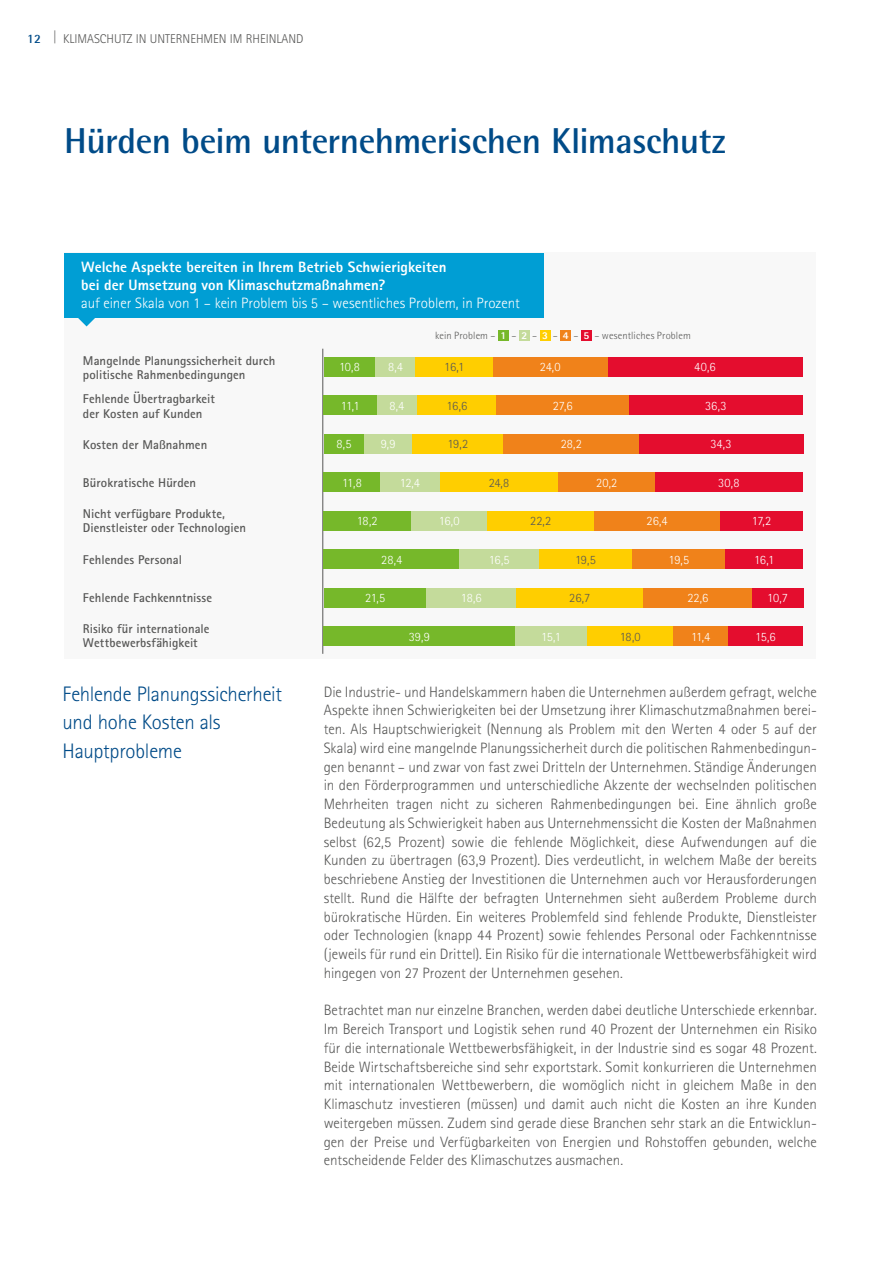
<style>
.page{position:relative;width:893px;height:1263px;background:#fff}
.page>*{position:absolute;margin:0;border:0;box-sizing:border-box;transform-origin:0 0}
.t1{font:700 36px "Rotis Semi Sans Pro";letter-spacing:-.015em;color:#004b88}
.t2{font:300 21px/28.5px "Rotis Sans Serif Pro";letter-spacing:-.01em;color:#004b88}
.t3{font:300 15px/18.8px "Rotis Sans Serif Pro";color:#575756;text-align:justify}
.t4{font:800 15px/18px "Rotis Sans Serif Pro";letter-spacing:.005em;color:#fff}
.t5{font:300 15px "Rotis Sans Serif Pro";letter-spacing:-.005em;color:#fff}
.t6{font:700 12.75px/14.2px "Rotis Sans Serif Pro";letter-spacing:.005em;color:#575756}
.t7{font:300 12.75px "Rotis Sans Serif Pro";letter-spacing:-.03em;color:#fff}
.t8{font:300 12.75px "Rotis Sans Serif Pro";color:#575756}
.t9{font:300 10.5px "Rotis Semi Sans Pro";letter-spacing:.015em;color:#575756}
.s1{font-family:"Rotis Semi Sans Pro";font-weight:700;color:#004b88}
.s2{font-family:"Rotis Sans Serif Pro";font-weight:800;color:#fff}
</style>
<div class="page">
<div style="left:64px;top:253px;width:752px;height:406px;background:#f8f8f8"></div>
<div style="left:64px;top:253px;width:480px;height:64px;background:#009ed4"></div>
<svg style="left:78px;top:318px;width:17px;height:8px"></svg>
<hr style="left:322px;top:349px;width:1px;height:305px;background:#575756">
<div style="left:324px;top:357px;width:51px;height:19px;background:#76b82a"></div>
<div style="left:324px;top:396px;width:53px;height:19px;background:#76b82a"></div>
<div style="left:324px;top:434px;width:40px;height:19px;background:#76b82a"></div>
<div style="left:324px;top:473px;width:56px;height:19px;background:#76b82a"></div>
<div style="left:324px;top:511px;width:87px;height:19px;background:#76b82a"></div>
<div style="left:324px;top:550px;width:136px;height:19px;background:#76b82a"></div>
<div style="left:324px;top:588px;width:103px;height:19px;background:#76b82a"></div>
<div style="left:324px;top:627px;width:191px;height:19px;background:#76b82a"></div>
<div style="left:375px;top:357px;width:41px;height:19px;background:#c4db9b"></div>
<div style="left:377px;top:396px;width:40px;height:19px;background:#c4db9b"></div>
<div style="left:364px;top:434px;width:48px;height:19px;background:#c4db9b"></div>
<div style="left:380px;top:473px;width:60px;height:19px;background:#c4db9b"></div>
<div style="left:411px;top:511px;width:77px;height:19px;background:#c4db9b"></div>
<div style="left:460px;top:550px;width:79px;height:19px;background:#c4db9b"></div>
<div style="left:427px;top:588px;width:89px;height:19px;background:#c4db9b"></div>
<div style="left:515px;top:627px;width:72px;height:19px;background:#c4db9b"></div>
<div style="left:416px;top:357px;width:77px;height:19px;background:#ffce00"></div>
<div style="left:417px;top:396px;width:80px;height:19px;background:#ffce00"></div>
<div style="left:412px;top:434px;width:92px;height:19px;background:#ffce00"></div>
<div style="left:440px;top:473px;width:118px;height:19px;background:#ffce00"></div>
<div style="left:488px;top:511px;width:106px;height:19px;background:#ffce00"></div>
<div style="left:539px;top:550px;width:93px;height:19px;background:#ffce00"></div>
<div style="left:516px;top:588px;width:128px;height:19px;background:#ffce00"></div>
<div style="left:587px;top:627px;width:86px;height:19px;background:#ffce00"></div>
<div style="left:493px;top:357px;width:115px;height:19px;background:#f0821a"></div>
<div style="left:497px;top:396px;width:132px;height:19px;background:#f0821a"></div>
<div style="left:504px;top:434px;width:135px;height:19px;background:#f0821a"></div>
<div style="left:558px;top:473px;width:97px;height:19px;background:#f0821a"></div>
<div style="left:594px;top:511px;width:126px;height:19px;background:#f0821a"></div>
<div style="left:632px;top:550px;width:94px;height:19px;background:#f0821a"></div>
<div style="left:644px;top:588px;width:108px;height:19px;background:#f0821a"></div>
<div style="left:673px;top:627px;width:55px;height:19px;background:#f0821a"></div>
<div style="left:608px;top:357px;width:194px;height:19px;background:#e40d2e"></div>
<div style="left:629px;top:396px;width:174px;height:19px;background:#e40d2e"></div>
<div style="left:639px;top:434px;width:164px;height:19px;background:#e40d2e"></div>
<div style="left:655px;top:473px;width:148px;height:19px;background:#e40d2e"></div>
<div style="left:720px;top:511px;width:83px;height:19px;background:#e40d2e"></div>
<div style="left:726px;top:550px;width:77px;height:19px;background:#e40d2e"></div>
<div style="left:752px;top:588px;width:51px;height:19px;background:#e40d2e"></div>
<div style="left:728px;top:627px;width:75px;height:19px;background:#e40d2e"></div>
<div style="left:498px;top:330px;width:11px;height:11px;background:#76b82a"></div>
<div style="left:519px;top:330px;width:11px;height:11px;background:#c4db9b"></div>
<div style="left:540px;top:330px;width:10px;height:11px;background:#ffce00"></div>
<div style="left:560px;top:330px;width:11px;height:11px;background:#f0821a"></div>
<div style="left:581px;top:330px;width:11px;height:11px;background:#e40d2e"></div>
<p class="t8" style="left:27px;top:31px;width:278px"><span class="s1">12</span> | KLIMASCHUTZ IN UNTERNEHMEN IM RHEINLAND</p>
<h1 class="t1" style="left:64px;top:119px;width:663px">Hürden beim unternehmerischen Klimaschutz</h1>
<p class="t4" style="left:81px;top:258px;width:367px">Welche Aspekte bereiten in Ihrem Betrieb Schwierigkeiten bei der Umsetzung von Klimaschutzmaßnahmen?</p>
<p class="t5" style="left:81px;top:295px;width:440px">auf einer Skala von 1 – kein Problem bis 5 – wesentliches Problem, in Prozent</p>
<p class="t6" style="left:83px;top:354px;width:194px">Mangelnde Planungssicherheit durch politische Rahmenbedingungen</p>
<p class="t6" style="left:83px;top:392px;width:133px">Fehlende Übertragbarkeit der Kosten auf Kunden</p>
<p class="t6" style="left:83px;top:437px;width:126px">Kosten der Maßnahmen</p>
<p class="t6" style="left:83px;top:475px;width:115px">Bürokratische Hürden</p>
<p class="t6" style="left:83px;top:507px;width:165px">Nicht verfügbare Produkte,<br>Dienstleister oder Technologien</p>
<p class="t6" style="left:83px;top:552px;width:101px">Fehlendes Personal</p>
<p class="t6" style="left:83px;top:590px;width:131px">Fehlende Fachkenntnisse</p>
<p class="t6" style="left:83px;top:621px;width:128px">Risiko für internationale<br>Wettbewerbsfähigkeit</p>
<h2 class="t2" style="left:63px;top:680px;width:221px">Fehlende Planungssicherheit und hohe Kosten als<br>Hauptprobleme</h2>
<p class="t7" style="left:339px;top:359px;width:22px">10,8</p>
<p class="t7" style="left:341px;top:398px;width:20px">11,1</p>
<p class="t7" style="left:337px;top:436px;width:17px">8,5</p>
<p class="t7" style="left:342px;top:475px;width:21px">11,8</p>
<p class="t7" style="left:357px;top:513px;width:22px">18,2</p>
<p class="t7" style="left:388px;top:359px;width:16px">8,4</p>
<p class="t7" style="left:390px;top:398px;width:16px">8,4</p>
<p class="t7" style="left:381px;top:436px;width:16px">9,9</p>
<p class="t7" style="left:400px;top:475px;width:22px">12,4</p>
<p class="t9" style="left:435px;top:330px;width:257px">kein Problem – <span class="s2">1</span> – <span class="s2">2</span> – <span class="s2">3</span> – <span class="s2">4</span> – <span class="s2">5</span> – wesentliches Problem</p>
<p class="t8" style="left:444px;top:359px;width:21px">16,1</p>
<p class="t8" style="left:446px;top:398px;width:22px">16,6</p>
<p class="t8" style="left:447px;top:436px;width:22px">19,2</p>
<p class="t7" style="left:439px;top:513px;width:22px">16,0</p>
<p class="t8" style="left:489px;top:475px;width:22px">24,8</p>
<p class="t7" style="left:540px;top:359px;width:22px">24,0</p>
<p class="t7" style="left:553px;top:398px;width:21px">27,6</p>
<p class="t7" style="left:561px;top:436px;width:23px">28,2</p>
<p class="t8" style="left:530px;top:513px;width:23px">22,2</p>
<p class="t7" style="left:596px;top:475px;width:23px">20,2</p>
<p class="t7" style="left:647px;top:513px;width:23px">26,4</p>
<p class="t7" style="left:694px;top:359px;width:23px">40,6</p>
<p class="t7" style="left:705px;top:398px;width:23px">36,3</p>
<p class="t7" style="left:710px;top:436px;width:23px">34,3</p>
<p class="t7" style="left:718px;top:475px;width:23px">30,8</p>
<p class="t7" style="left:381px;top:552px;width:22px">28,4</p>
<p class="t7" style="left:365px;top:590px;width:22px">21,5</p>
<p class="t7" style="left:409px;top:629px;width:23px">39,9</p>
<p class="t7" style="left:489px;top:552px;width:22px">16,5</p>
<p class="t7" style="left:461px;top:590px;width:22px">18,6</p>
<p class="t8" style="left:575px;top:552px;width:22px">19,5</p>
<p class="t8" style="left:569px;top:590px;width:22px">26,7</p>
<p class="t7" style="left:541px;top:629px;width:21px">15,1</p>
<p class="t8" style="left:620px;top:629px;width:22px">18,0</p>
<p class="t7" style="left:668px;top:552px;width:22px">19,5</p>
<p class="t7" style="left:687px;top:590px;width:22px">22,6</p>
<p class="t7" style="left:691px;top:629px;width:21px">11,4</p>
<p class="t7" style="left:752px;top:513px;width:21px">17,2</p>
<p class="t7" style="left:754px;top:552px;width:21px">16,1</p>
<p class="t7" style="left:767px;top:590px;width:22px">10,7</p>
<p class="t7" style="left:755px;top:629px;width:22px">15,6</p>
<p class="t3" style="left:324px;top:682px;width:495px">Die Industrie- und Handelskammern haben die Unternehmen außerdem gefragt, welche Aspekte ihnen Schwierigkeiten bei der Umsetzung ihrer Klimaschutzmaßnahmen berei&shy;ten. Als Hauptschwierigkeit (Nennung als Problem mit den Werten 4 oder 5 auf der Skala) wird eine mangelnde Planungssicherheit durch die politischen Rahmenbedingun&shy;gen benannt – und zwar von fast zwei Dritteln der Unternehmen. Ständige Änderungen in den Förderprogrammen und unterschiedliche Akzente der wechselnden politischen Mehrheiten tragen nicht zu sicheren Rahmenbedingungen bei. Eine ähnlich große Bedeutung als Schwierigkeit haben aus Unternehmenssicht die Kosten der Maßnahmen selbst (62,5 Prozent) sowie die fehlende Möglichkeit, diese Aufwendungen auf die Kunden zu übertragen (63,9 Prozent). Dies verdeutlicht, in welchem Maße der bereits beschriebene Anstieg der Investitionen die Unternehmen auch vor Herausforderungen stellt. Rund die Hälfte der befragten Unternehmen sieht außerdem Probleme durch bürokratische Hürden. Ein weiteres Problemfeld sind fehlende Produkte, Dienstleister oder Technologien (knapp 44 Prozent) sowie fehlendes Personal oder Fachkenntnisse (jeweils für rund ein Drittel). Ein Risiko für die internationale Wettbewerbsfähigkeit wird hingegen von 27 Prozent der Unternehmen gesehen.</p>
<p class="t3" style="left:324px;top:1001px;width:495px">Betrachtet man nur einzelne Branchen, werden dabei deutliche Unterschiede erkennbar.<br>Im Bereich Transport und Logistik sehen rund 40 Prozent der Unternehmen ein Risiko für die internationale Wettbewerbsfähigkeit, in der Industrie sind es sogar 48 Prozent.<br>Beide Wirtschaftsbereiche sind sehr exportstark. Somit konkurrieren die Unternehmen mit internationalen Wettbewerbern, die womöglich nicht in gleichem Maße in den Klimaschutz investieren (müssen) und damit auch nicht die Kosten an ihre Kunden weitergeben müssen. Zudem sind gerade diese Branchen sehr stark an die Entwicklun&shy;gen der Preise und Verfügbarkeiten von Energien und Rohstoffen gebunden, welche entscheidende Felder des Klimaschutzes ausmachen.</p>
</div>
